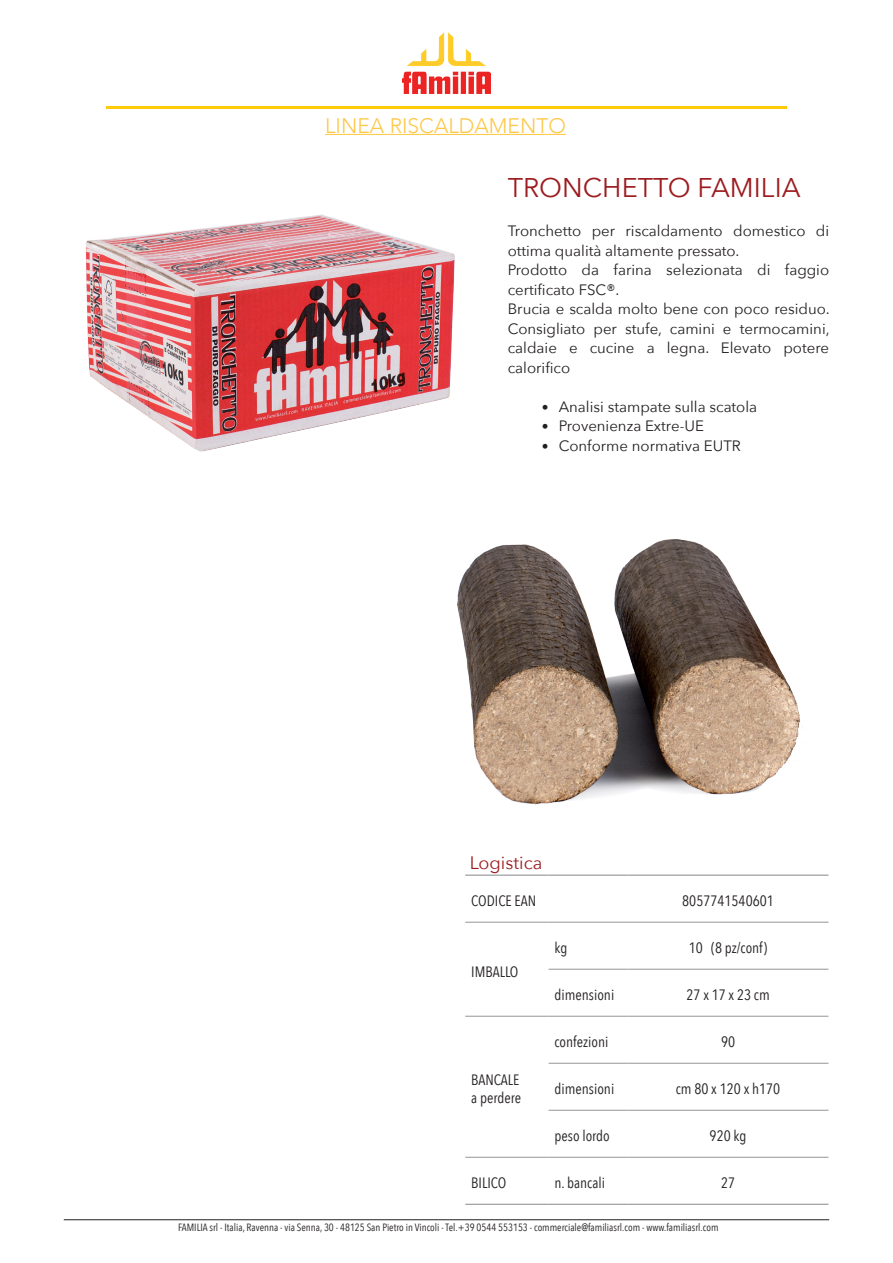
<style>
.page{position:relative;width:893px;height:1263px;background:#fff}
.page>*{position:absolute;margin:0;border:0;box-sizing:border-box;transform-origin:0 0}
.t1{font:27px "Avenir Next";color:#9c1b1f}
.t2{font:300 21px "Avenir";color:#fec847}
.t3{font:18px "Avenir Next";color:#9c1b1f}
.t4{font:15px/19.5px "Avenir Next";color:#231f20}
.t5{font:15px/18px "Avenir Next Condensed";color:#231f20}
.t6{font:10.5px "Avenir Next Condensed";color:#231f20}
.s1{font-size:13.5px}
</style>
<div class="page">
<img style="left:402px;top:33px;width:89px;height:61px">
<hr style="left:64px;top:1219px;width:765px;height:1px;background:#231f20">
<hr style="left:106px;top:106px;width:681px;height:2px;background:#feca0a">
<hr style="left:465px;top:875px;width:84px;height:1px;background:#939598">
<hr style="left:549px;top:875px;width:79px;height:1px;background:#939598">
<hr style="left:628px;top:875px;width:200px;height:1px;background:#939598">
<hr style="left:465px;top:1204px;width:84px;height:1px;background:#939598">
<hr style="left:549px;top:1204px;width:79px;height:1px;background:#939598">
<hr style="left:628px;top:1204px;width:200px;height:1px;background:#939598">
<hr style="left:465px;top:922px;width:84px;height:1px;background:#939598">
<hr style="left:549px;top:922px;width:79px;height:1px;background:#939598">
<hr style="left:549px;top:969px;width:79px;height:1px;background:#939598">
<hr style="left:465px;top:1016px;width:84px;height:1px;background:#939598">
<hr style="left:549px;top:1016px;width:79px;height:1px;background:#939598">
<hr style="left:549px;top:1063px;width:79px;height:1px;background:#939598">
<hr style="left:549px;top:1110px;width:79px;height:1px;background:#939598">
<hr style="left:465px;top:1157px;width:84px;height:1px;background:#939598">
<hr style="left:549px;top:1157px;width:79px;height:1px;background:#939598">
<hr style="left:628px;top:922px;width:200px;height:1px;background:#939598">
<hr style="left:628px;top:969px;width:200px;height:1px;background:#939598">
<hr style="left:628px;top:1016px;width:200px;height:1px;background:#939598">
<hr style="left:628px;top:1063px;width:200px;height:1px;background:#939598">
<hr style="left:628px;top:1110px;width:200px;height:1px;background:#939598">
<hr style="left:628px;top:1157px;width:200px;height:1px;background:#939598">
<img style="left:86px;top:214px;width:369px;height:238px">
<img style="left:457px;top:539px;width:345px;height:266px">
<hr style="left:325px;top:134px;width:241px;height:1px;background:#fec847">
<h2 class="t2" style="left:325px;top:113px;width:242px">LINEA RISCALDAMENTO</h2>
<h1 class="t1" style="left:508px;top:165px;width:294px">TRONCHETTO FAMILIA</h1>
<p class="t4" style="left:508px;top:220px;width:323px">Tronchetto per riscaldamento domestico di ottima qualità altamente pressato.<br>Prodotto da farina selezionata di faggio certificato FSC®.<br>Brucia e scalda molto bene con poco residuo.<br>Consigliato per stufe, camini e termocamini, caldaie e cucine a legna. Elevato potere calorifico</p>
<p class="t4" style="left:542px;top:396px;width:217px"><span class="s1">•</span> Analisi stampate sulla scatola</p>
<p class="t4" style="left:542px;top:415px;width:164px"><span class="s1">•</span> Provenienza Extre-UE</p>
<p class="t4" style="left:542px;top:435px;width:201px"><span class="s1">•</span> Conforme normativa EUTR</p>
<p class="t3" style="left:470px;top:847px;width:74px">Logistica</p>
<p class="t5" style="left:471px;top:891px;width:67px">CODICE EAN</p>
<p class="t5" style="left:682px;top:891px;width:93px">8057741540601</p>
<p class="t5" style="left:471px;top:962px;width:49px">IMBALLO</p>
<p class="t5" style="left:471px;top:1070px;width:51px">BANCALE a perdere</p>
<p class="t5" style="left:555px;top:938px;width:14px">kg</p>
<p class="t5" style="left:689px;top:938px;width:80px">10 (8 pz/conf)</p>
<p class="t5" style="left:555px;top:985px;width:61px">dimensioni</p>
<p class="t5" style="left:686px;top:985px;width:85px">27 x 17 x 23 cm</p>
<p class="t5" style="left:555px;top:1032px;width:55px">confezioni</p>
<p class="t5" style="left:721px;top:1032px;width:16px">90</p>
<p class="t5" style="left:555px;top:1079px;width:61px">dimensioni</p>
<p class="t5" style="left:676px;top:1079px;width:106px">cm 80 x 120 x h170</p>
<p class="t5" style="left:555px;top:1126px;width:57px">peso lordo</p>
<p class="t5" style="left:710px;top:1126px;width:38px">920 kg</p>
<p class="t5" style="left:471px;top:1173px;width:37px">BILICO</p>
<p class="t5" style="left:555px;top:1173px;width:52px">n. bancali</p>
<p class="t5" style="left:721px;top:1173px;width:16px">27</p>
<p class="t6" style="left:178px;top:1219px;width:542px">FAMILIA srl - Italia, Ravenna - via Senna, 30 - 48125 San Pietro in Vincoli - Tel.+39 0544 553153 - commerciale@familiasrl.com - www.familiasrl.com</p>
</div>
